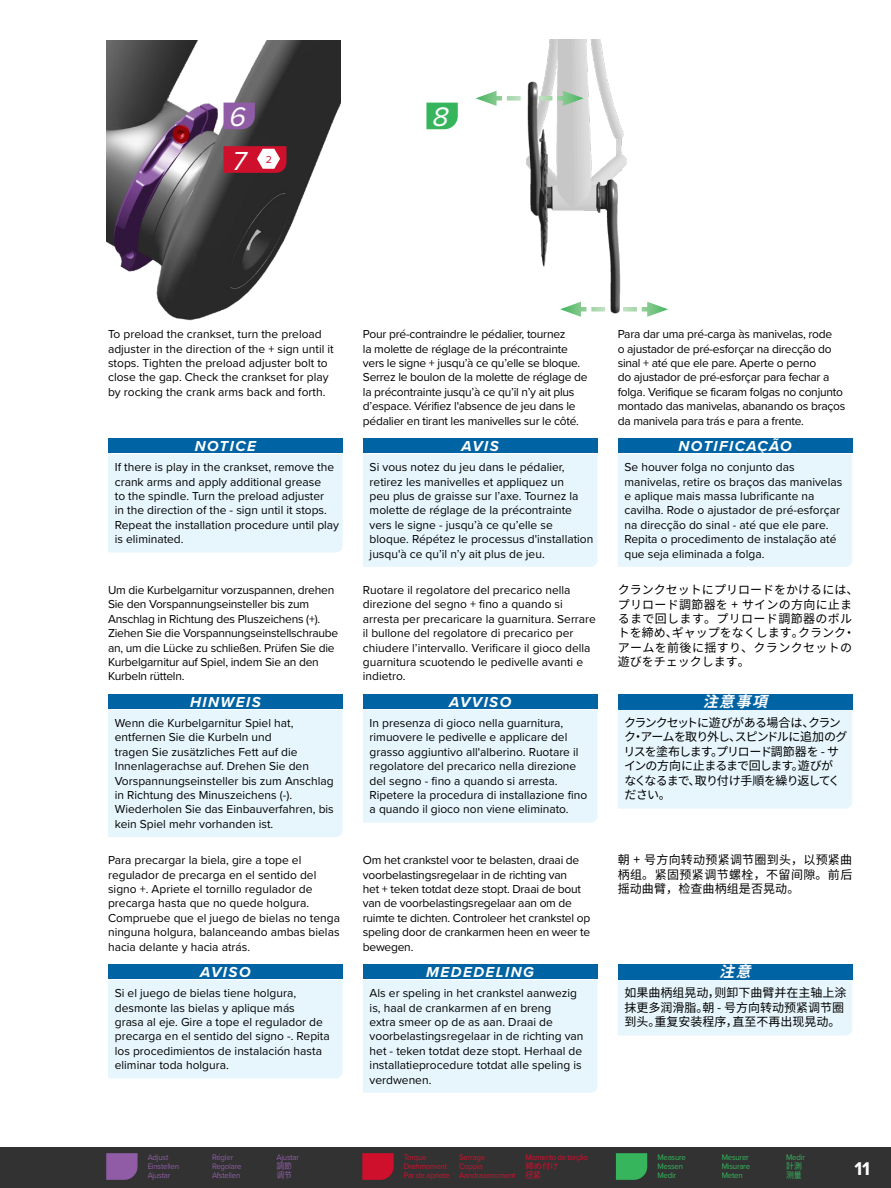
<style>
.page{position:relative;width:891px;height:1188px;background:#fff}
.page>*{position:absolute;margin:0;border:0;box-sizing:border-box;transform-origin:0 0}
.t1{font:italic 27.9px "Proxima Nova";color:#fff}
.t2{font:italic 27px "Proxima Nova";color:#fff}
.t3{font:700 19.2px "Proxima Nova";color:#fff}
.t4{font:italic 700 15px "Proxima Nova";letter-spacing:.1em;color:#fff}
.t5{font:italic 700 15px "Noto Sans CJ Kjp";color:#fff}
.t6{font:italic 700 15px "Noto Sans CJ Ksc";color:#fff}
.t7{font:12px/14.4px "Proxima Nova";color:#000}
.t8{font:12px/14.4px "Proxima Nova";letter-spacing:-.02em;color:#000}
.t9{font:12px/14.4px "Noto Sans CJ Ksc";color:#000;text-align:justify}
.t10{font:12px/14.4px "Noto Sans CJ Kjp";letter-spacing:.025em;color:#000}
.t11{font:12px/14.4px "Noto Sans CJ Kjp";letter-spacing:-.07em;color:#000}
.t12{font:10.5px "Proxima Nova";color:#cf102d}
.t13{font:8.25px "Proxima Nova";letter-spacing:-.025em;color:#cf102d;scale:.95 1}
.t14{font:8.25px "Proxima Nova";letter-spacing:-.025em;color:#8f5ca5;scale:.95 1}
.t15{font:8.25px "Proxima Nova";letter-spacing:-.025em;color:#37b55c;scale:.95 1}
.t16{font:8.25px "Noto Sans CJ Kjp";color:#cf102d}
.t17{font:8.25px "Noto Sans CJ Kjp";color:#37b55c;scale:.95 1}
.t18{font:8.25px "Noto Sans CJ Ksc";color:#37b55c;scale:.95 1}
.t19{font:8.25px "Noto Sans CJ Kjp";color:#8f5ca5;scale:.95 1}
.t20{font:8.25px "Noto Sans CJ Ksc";color:#8f5ca5;scale:.95 1}
.s1{font-family:"Noto Sans CJ Ksc"}
</style>
<div class="page">
<div style="left:0;top:1148px;width:891px;height:40px;background:#323232"></div>
<img style="left:526px;top:40px;width:101px;height:274px">
<svg style="left:616px;top:1153px;width:31px;height:27px"></svg>
<div style="left:108px;top:438px;width:235px;height:15px;background:#0063a4"></div>
<div style="left:108px;top:454px;width:235px;height:98px;background:#e7f6fd"></div>
<div style="left:363px;top:438px;width:234px;height:15px;background:#0063a4"></div>
<div style="left:363px;top:454px;width:234px;height:113px;background:#e7f6fd"></div>
<div style="left:618px;top:438px;width:234px;height:15px;background:#0063a4"></div>
<div style="left:618px;top:454px;width:234px;height:113px;background:#e7f6fd"></div>
<div style="left:108px;top:694px;width:235px;height:15px;background:#0063a4"></div>
<div style="left:108px;top:710px;width:235px;height:127px;background:#e7f6fd"></div>
<div style="left:363px;top:694px;width:234px;height:15px;background:#0063a4"></div>
<div style="left:363px;top:710px;width:234px;height:113px;background:#e7f6fd"></div>
<div style="left:618px;top:694px;width:234px;height:15px;background:#0063a4"></div>
<div style="left:618px;top:710px;width:234px;height:99px;background:#e7f6fd"></div>
<div style="left:108px;top:964px;width:235px;height:15px;background:#0063a4"></div>
<div style="left:108px;top:980px;width:235px;height:98px;background:#e7f6fd"></div>
<div style="left:363px;top:964px;width:234px;height:15px;background:#0063a4"></div>
<div style="left:363px;top:980px;width:234px;height:113px;background:#e7f6fd"></div>
<div style="left:618px;top:964px;width:234px;height:15px;background:#0063a4"></div>
<div style="left:618px;top:980px;width:234px;height:56px;background:#e7f6fd"></div>
<img style="left:106px;top:40px;width:235px;height:281px">
<svg style="left:224px;top:103px;width:31px;height:26px"></svg>
<svg style="left:224px;top:146px;width:62px;height:27px"></svg>
<svg style="left:362px;top:1153px;width:32px;height:27px"></svg>
<svg style="left:106px;top:1153px;width:32px;height:27px"></svg>
<svg style="left:426px;top:103px;width:32px;height:26px"></svg>
<svg style="left:476px;top:91px;width:45px;height:15px"></svg>
<svg style="left:560px;top:302px;width:45px;height:15px"></svg>
<svg style="left:539px;top:91px;width:45px;height:15px"></svg>
<svg style="left:623px;top:302px;width:45px;height:15px"></svg>
<h1 class="t1" style="left:228px;top:96px;width:26px">6</h1>
<h2 class="t2" style="left:231px;top:140px;width:23px">7</h2>
<p class="t12" style="left:266px;top:152px;width:8px">2</p>
<h1 class="t1" style="left:431px;top:96px;width:26px">8</h1>
<p class="t7" style="left:108px;top:327px;width:227px">To preload the crankset, turn the preload adjuster in the direction of the + sign until it stops. Tighten the preload adjuster bolt to close the gap. Check the crankset for play by rocking the crank arms back and forth.</p>
<p class="t8" style="left:363px;top:327px;width:226px">Pour pré-contraindre le pédalier, tournez<br>la molette de réglage de la précontrainte vers le signe + jusqu’à ce qu’elle se bloque.<br>Serrez le boulon de la molette de réglage de la précontrainte jusqu’à ce qu’il n’y ait plus d’espace. Vérifiez l'absence de jeu dans le pédalier en tirant les manivelles sur le côté.</p>
<p class="t8" style="left:618px;top:327px;width:229px">Para dar uma pré-carga às manivelas, rode<br>o ajustador de pré-esforçar na direcção do sinal + até que ele pare. Aperte o perno<br>do ajustador de pré-esforçar para fechar a folga. Verifique se ficaram folgas no conjunto montado das manivelas, abanando os braços da manivela para trás e para a frente.</p>
<p class="t4" style="left:195px;top:435px;width:63px">NOTICE</p>
<p class="t7" style="left:115px;top:459px;width:226px">If there is play in the crankset, remove the crank arms and apply additional grease<br>to the spindle. Turn the preload adjuster<br>in the direction of the - sign until it stops.<br>Repeat the installation procedure until play is eliminated.</p>
<p class="t4" style="left:678px;top:435px;width:115px">NOTIFICAÇÃO</p>
<p class="t7" style="left:624px;top:459px;width:219px">Se houver folga no conjunto das manivelas, retire os braços das manivelas e aplique mais massa lubrificante na cavilha. Rode o ajustador de pré-esforçar na direcção do sinal - até que ele pare.<br>Repita o procedimento de instalação até que seja eliminada a folga.</p>
<p class="t4" style="left:462px;top:435px;width:39px">AVIS</p>
<p class="t7" style="left:370px;top:459px;width:225px">Si vous notez du jeu dans le pédalier, retirez les manivelles et appliquez un<br>peu plus de graisse sur l’axe. Tournez la molette de réglage de la précontrainte vers le signe - jusqu’à ce qu’elle se bloque. Répétez le processus d'installation jusqu'à ce qu’il n’y ait plus de jeu.</p>
<p class="t8" style="left:108px;top:582px;width:232px">Um die Kurbelgarnitur vorzuspannen, drehen Sie den Vorspannungseinsteller bis zum Anschlag in Richtung des Pluszeichens (+).<br>Ziehen Sie die Vorspannungseinstellschraube an, um die Lücke zu schließen. Prüfen Sie die Kurbelgarnitur auf Spiel, indem Sie an den Kurbeln rütteln.</p>
<p class="t7" style="left:363px;top:582px;width:235px">Ruotare il regolatore del precarico nella direzione del segno + fino a quando si arresta per precaricare la guarnitura. Serrare il bullone del regolatore di precarico per chiudere l’intervallo. Verificare il gioco della guarnitura scuotendo le pedivelle avanti e indietro.</p>
<p class="t10" style="left:618px;top:583px;width:242px">クランクセットにプリロードをかけるには、プリロード調節器を + サインの方向に止まるまで回します。プリロード調節器のボルトを締め、ギャップをなくします。クランク・アームを前後に揺すり、クランクセットの遊びをチェックします。</p>
<p class="t4" style="left:190px;top:690px;width:72px">HINWEIS</p>
<p class="t7" style="left:115px;top:715px;width:221px">Wenn die Kurbelgarnitur Spiel hat, entfernen Sie die Kurbeln und<br>tragen Sie zusätzliches Fett auf die Innenlagerachse auf. Drehen Sie den Vorspannungseinsteller bis zum Anschlag in Richtung des Minuszeichens (-).<br>Wiederholen Sie das Einbauverfahren, bis kein Spiel mehr vorhanden ist.</p>
<p class="t5" style="left:703px;top:693px;width:75px">注意事項</p>
<p class="t11" style="left:624px;top:716px;width:226px">クランクセットに遊びがある場合は、クランク・アームを取り外し、スピンドルに追加のグリスを塗布します。プリロード調節器を - サインの方向に止まるまで回します。遊びがなくなるまで、取り付け手順を繰り返してください。</p>
<p class="t4" style="left:449px;top:690px;width:64px">AVVISO</p>
<p class="t7" style="left:370px;top:715px;width:219px">In presenza di gioco nella guarnitura, rimuovere le pedivelle e applicare del grasso aggiuntivo all'alberino. Ruotare il regolatore del precarico nella direzione del segno - fino a quando si arresta.<br>Ripetere la procedura di installazione fino a quando il gioco non viene eliminato.</p>
<p class="t7" style="left:108px;top:853px;width:233px">Para precargar la biela, gire a tope el regulador de precarga en el sentido del signo +. Apriete el tornillo regulador de precarga hasta que no quede holgura.<br>Compruebe que el juego de bielas no tenga ninguna holgura, balanceando ambas bielas hacia delante y hacia atrás.</p>
<p class="t8" style="left:363px;top:853px;width:229px">Om het crankstel voor te belasten, draai de voorbelastingsregelaar in de richting van<br>het + teken totdat deze stopt. Draai de bout van de voorbelastingsregelaar aan om de ruimte te dichten. Controleer het crankstel op speling door de crankarmen heen en weer te bewegen.</p>
<p class="t9" style="left:618px;top:853px;width:236px">朝 + 号方向转动预紧调节圈到头，以预紧曲柄组。紧固预紧调节螺栓，不留间隙。前后摇动曲臂，检查曲柄组是否晃动。</p>
<p class="t4" style="left:200px;top:961px;width:52px">AVISO</p>
<p class="t7" style="left:115px;top:985px;width:216px">Si el juego de bielas tiene holgura, desmonte las bielas y aplique más<br>grasa al eje. Gire a tope el regulador de precarga en el sentido del signo -. Repita los procedimientos de instalación hasta eliminar toda holgura.</p>
<p class="t6" style="left:719px;top:963px;width:42px">注意</p>
<p class="t9" style="left:624px;top:986px;width:223px;text-align:left">如果曲柄组晃动，则卸下曲臂并在主轴上涂抹更多润滑脂。朝 - 号方向转动预紧调节圈到头。重复安装程序，直至不再出现晃动。</p>
<p class="t4" style="left:426px;top:961px;width:109px">MEDEDELING</p>
<p class="t7" style="left:370px;top:985px;width:215px">Als er speling in het crankstel aanwezig is, haal de crankarmen af en breng<br>extra smeer op de as aan. Draai de voorbelastingsregelaar in de richting van het - teken totdat deze stopt. Herhaal de installatieprocedure totdat alle speling is verdwenen.</p>
<p class="t14" style="left:148px;top:1151px;width:23px">Adjust</p>
<p class="t14" style="left:212px;top:1151px;width:24px">Régler</p>
<p class="t14" style="left:276px;top:1151px;width:25px">Ajustar</p>
<p class="t14" style="left:148px;top:1160px;width:35px">Einstellen</p>
<p class="t14" style="left:212px;top:1160px;width:32px">Regolare</p>
<p class="t19" style="left:276px;top:1161px;width:18px">調節</p>
<p class="t14" style="left:148px;top:1169px;width:25px">Ajustar</p>
<p class="t14" style="left:212px;top:1169px;width:31px">Afstellen</p>
<p class="t20" style="left:276px;top:1170px;width:18px">调节</p>
<p class="t13" style="left:404px;top:1151px;width:26px">Torque</p>
<p class="t13" style="left:459px;top:1151px;width:29px">Serrage</p>
<p class="t13" style="left:525px;top:1151px;width:67px">Momento de torção</p>
<p class="t13" style="left:404px;top:1160px;width:47px">Drehmoment</p>
<p class="t13" style="left:459px;top:1160px;width:26px">Coppia</p>
<p class="t16" style="left:525px;top:1161px;width:35px">締め付け</p>
<p class="t13" style="left:404px;top:1169px;width:146px">Par de apriete Aandraaimoment <span class="s1">扭紧</span></p>
<p class="t15" style="left:657px;top:1151px;width:32px">Measure</p>
<p class="t15" style="left:722px;top:1151px;width:30px">Mesurer</p>
<p class="t15" style="left:786px;top:1151px;width:21px">Medir</p>
<p class="t15" style="left:657px;top:1160px;width:29px">Messen</p>
<p class="t15" style="left:722px;top:1160px;width:31px">Misurare</p>
<p class="t17" style="left:786px;top:1161px;width:18px">計測</p>
<p class="t15" style="left:657px;top:1169px;width:21px">Medir</p>
<p class="t15" style="left:722px;top:1169px;width:24px">Meten</p>
<p class="t18" style="left:786px;top:1170px;width:18px">测量</p>
<h3 class="t3" style="left:854px;top:1154px;width:17px">11</h3>
</div>
